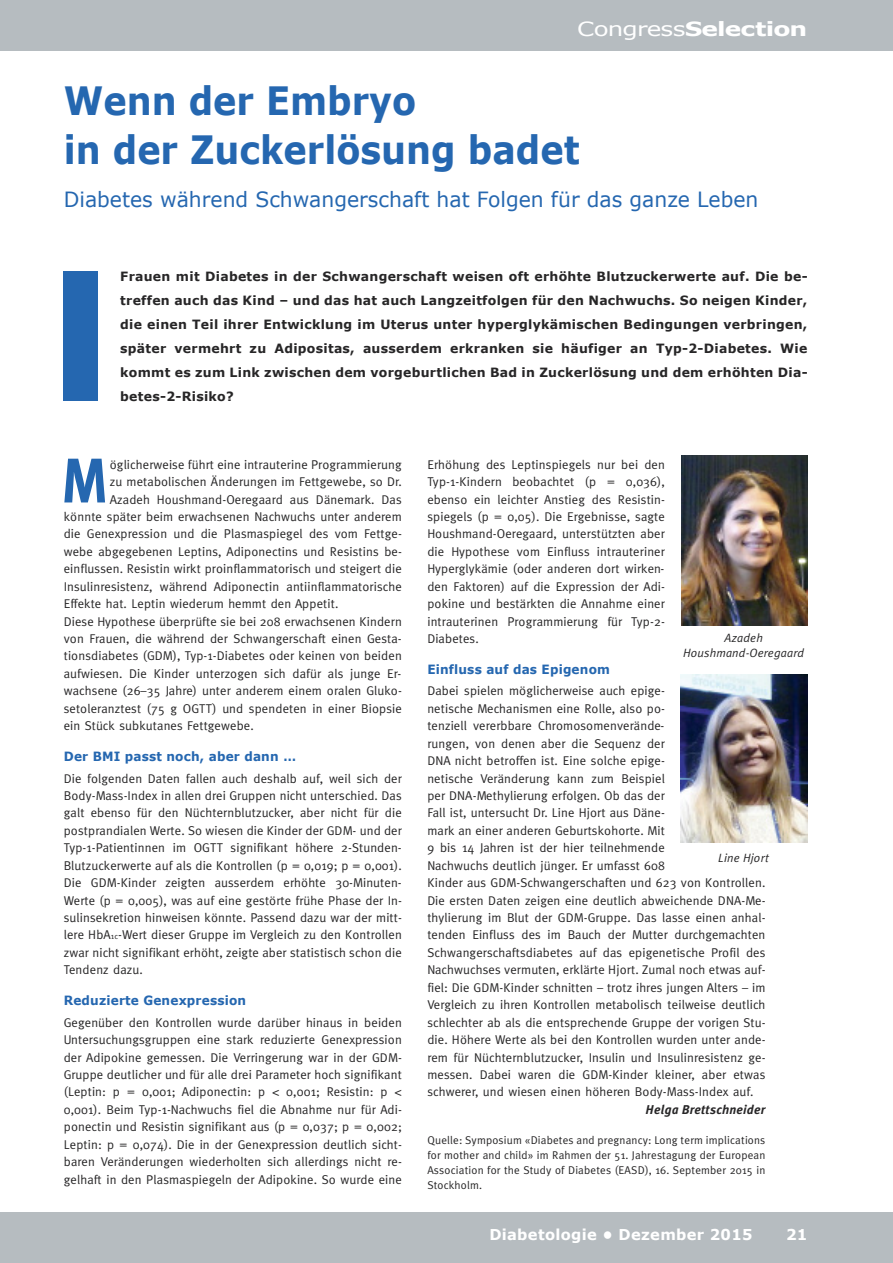
<style>
.page{position:relative;width:893px;height:1263px;background:#fff}
.page>*{position:absolute;margin:0;border:0;box-sizing:border-box;transform-origin:0 0}
.t1{font:700 63px "Meta Plus";color:#2567b0;scale:.9 1}
.t2{font:700 39px/48.8px "Verdana";color:#2567b0;scale:.9 1}
.t3{font:21px "Verdana";color:#2567b0}
.t4{font:700 19.5px "Verdana";letter-spacing:-.035em;color:#fff;scale:1.28 1}
.t5{font:700 15px "Verdana";letter-spacing:.02em;color:#fff}
.t6{font:12.75px/17.4px "Meta Plus";letter-spacing:.01em;color:#272627;text-align:justify}
.t7{font:700 12.75px/24px "Verdana";letter-spacing:.02em;color:#272627;text-align:justify}
.t8{font:700 12.75px "Verdana";letter-spacing:.015em;color:#2567b0;scale:.95 1}
.t9{font:italic 700 12.75px "Meta Plus";letter-spacing:.015em;color:#272627}
.t10{font:italic 12px/15px "Meta Plus Normal";letter-spacing:.015em;color:#272627;text-align:center}
.t11{font:11.25px/15px "Meta Plus Normal";letter-spacing:.015em;color:#272627;text-align:justify}
.s1{font-weight:400}
.s2{font-size:8.1px}
.s3{font-family:"Univers"}
</style>
<div class="page">
<div style="left:0;top:0;width:893px;height:51px;background:#b6bcc0"></div>
<div style="left:0;top:1212px;width:893px;height:51px;background:#b6bcc0"></div>
<div style="left:64px;top:271px;width:34px;height:130px;background:#2567b0"></div>
<img style="left:681px;top:455px;width:126px;height:170px">
<div style="left:680px;top:675px;width:127px;height:170px;background:linear-gradient(to right,#fff,#fff)"></div>
<img style="left:681px;top:675px;width:126px;height:167px">
<h3 class="t4" style="left:577px;top:17px;width:181px"><span class="s1">Congress</span>Selection</h3>
<h2 class="t2" style="left:64px;top:75px;width:575px">Wenn der Embryo<br>in der Zuckerlösung badet</h2>
<h3 class="t3" style="left:64px;top:186px;width:696px">Diabetes während Schwangerschaft hat Folgen für das ganze Leben</h3>
<p class="t7" style="left:120px;top:264px;width:689px">Frauen mit Diabetes in der Schwangerschaft weisen oft erhöhte Blutzuckerwerte auf. Die be&shy;treffen auch das Kind – und das hat auch Langzeitfolgen für den Nachwuchs. So neigen Kinder, die einen Teil ihrer Entwicklung im Uterus unter hyperglykämischen Bedingungen verbringen, später vermehrt zu Adipositas, ausserdem erkranken sie häufiger an Typ-2-Diabetes. Wie kommt es zum Link zwischen dem vorgeburtlichen Bad in Zuckerlösung und dem erhöhten Dia&shy;betes-2-Risiko?</p>
<h1 class="t1" style="left:61px;top:444px;width:55px">M</h1>
<p class="t6" style="left:110px;top:456px;width:294px">öglicherweise führt eine intrauterine Programmierung</p>
<p class="t6" style="left:110px;top:473px;width:294px">zu metabolischen Änderungen im Fettgewebe, so Dr.</p>
<p class="t6" style="left:110px;top:490px;width:294px">Azadeh Houshmand-Oeregaard aus Dänemark. Das</p>
<p class="t6" style="left:64px;top:508px;width:340px">könnte später beim erwachsenen Nachwuchs unter anderem</p>
<p class="t6" style="left:64px;top:525px;width:340px">die Genexpression und die Plasmaspiegel des vom Fettge-</p>
<p class="t6" style="left:64px;top:543px;width:340px">webe abgegebenen Leptins, Adiponectins und Resistins be-</p>
<p class="t6" style="left:64px;top:560px;width:340px">einflussen. Resistin wirkt proinflammatorisch und steigert die</p>
<p class="t6" style="left:64px;top:578px;width:340px">Insulinresistenz, während Adiponectin antiinflammatorische</p>
<p class="t6" style="left:64px;top:595px;width:276px">Effekte hat. Leptin wiederum hemmt den Appetit.</p>
<p class="t6" style="left:64px;top:612px;width:340px">Diese Hypothese überprüfte sie bei 208 erwachsenen Kindern</p>
<p class="t6" style="left:64px;top:630px;width:340px">von Frauen, die während der Schwangerschaft einen Gesta-</p>
<p class="t6" style="left:64px;top:647px;width:340px">tionsdiabetes (GDM), Typ-1-Diabetes oder keinen von beiden</p>
<p class="t6" style="left:64px;top:665px;width:339px">aufwiesen. Die Kinder unterzogen sich dafür als junge Er-</p>
<p class="t6" style="left:64px;top:682px;width:340px">wachsene (26–35 Jahre) unter anderem einem oralen Gluko-</p>
<p class="t6" style="left:64px;top:700px;width:340px">setoleranztest (75 g OGTT) und spendeten in einer Biopsie</p>
<p class="t6" style="left:64px;top:717px;width:192px">ein Stück subkutanes Fettgewebe.</p>
<p class="t8" style="left:64px;top:748px;width:246px">Der BMI passt noch, aber dann …</p>
<p class="t6" style="left:64px;top:769px;width:340px">Die folgenden Daten fallen auch deshalb auf, weil sich der Body-Mass-Index in allen drei Gruppen nicht unterschied. Das galt ebenso für den Nüchternblutzucker, aber nicht für die postprandialen Werte. So wiesen die Kinder der GDM- und der Typ-1-Patientinnen im OGTT signifikant höhere 2-Stunden-Blutzuckerwerte auf als die Kontrollen (p = 0,019; p = 0,001).<br>Die GDM-Kinder zeigten ausserdem erhöhte 30-Minuten-Werte (p = 0,005), was auf eine gestörte frühe Phase der In&shy;sulinsekretion hinweisen könnte. Passend dazu war der mitt&shy;lere HbA<span class="s2">1c</span>-Wert dieser Gruppe im Vergleich zu den Kontrollen zwar nicht signifikant erhöht, zeigte aber statistisch schon die Tendenz dazu.</p>
<p class="t8" style="left:64px;top:992px;width:193px">Reduzierte Genexpression</p>
<p class="t6" style="left:64px;top:1013px;width:340px">Gegenüber den Kontrollen wurde darüber hinaus in beiden Untersuchungsgruppen eine stark reduzierte Genexpression der Adipokine gemessen. Die Verringerung war in der GDM-Gruppe deutlicher und für alle drei Parameter hoch signifikant (Leptin: p = 0,001; Adiponectin: p <span class="s3">&lt;</span> 0,001; Resistin: p <span class="s3">&lt; </span>0,001). Beim Typ-1-Nachwuchs fiel die Abnahme nur für Adi&shy;ponectin und Resistin signifikant aus (p = 0,037; p = 0,002; Leptin: p = 0,074). Die in der Genexpression deutlich sicht&shy;baren Veränderungen wiederholten sich allerdings nicht re&shy;gelhaft in den Plasmaspiegeln der Adipokine. So wurde eine</p>
<p class="t6" style="left:427px;top:456px;width:239px">Erhöhung des Leptinspiegels nur bei den Typ-1-Kindern beobachtet (p = 0,036), ebenso ein leichter Anstieg des Resistin&shy;spiegels (p = 0,05). Die Ergebnisse, sagte Houshmand-Oeregaard, unterstützten aber die Hypothese vom Einfluss intrauteriner Hyperglykämie (oder anderen dort wirken&shy;den Faktoren) auf die Expression der Adi&shy;pokine und bestärkten die Annahme einer intrauterinen Programmierung für Typ-2- Diabetes.</p>
<p class="t8" style="left:427px;top:661px;width:194px">Einfluss auf das Epigenom</p>
<p class="t6" style="left:427px;top:682px;width:340px;text-align:left">Dabei spielen möglicherweise auch epige-<br>netische Mechanismen eine Rolle, also po-<br>tenziell vererbbare Chromosomenverände-<br>rungen, von denen aber die Sequenz der<br>DNA nicht betroffen ist. Eine solche epige-<br>netische Veränderung kann zum Beispiel<br>per DNA-Methylierung erfolgen. Ob das der<br>Fall ist, untersucht Dr. Line Hjort aus Däne-<br>mark an einer anderen Geburtskohorte. Mit<br>9 bis 14 Jahren ist der hier teilnehmende<br>Nachwuchs deutlich jünger. Er umfasst 608<br>Kinder aus GDM-Schwangerschaften und 623 von Kontrollen.<br>Die ersten Daten zeigen eine deutlich abweichende DNA-Me&shy;thylierung im Blut der GDM-Gruppe. Das lasse einen anhal&shy;tenden Einfluss des im Bauch der Mutter durchgemachten Schwangerschaftsdiabetes auf das epigenetische Profil des Nachwuchses vermuten, erklärte Hjort. Zumal noch etwas auf&shy;fiel: Die GDM-Kinder schnitten – trotz ihres jungen Alters – im Vergleich zu ihren Kontrollen metabolisch teilweise deutlich schlechter ab als die entsprechende Gruppe der vorigen Stu&shy;die. Höhere Werte als bei den Kontrollen wurden unter ande&shy;rem für Nüchternblutzucker, Insulin und Insulinresistenz ge&shy;messen. Dabei waren die GDM-Kinder kleiner, aber etwas schwerer, und wiesen einen höheren Body-Mass-Index auf.</p>
<p class="t9" style="left:646px;top:1102px;width:121px">Helga Brettschneider</p>
<p class="t11" style="left:427px;top:1132px;width:340px">Quelle: Symposium «Diabetes and pregnancy: Long term implications for mother and child» im Rahmen der 51. Jahrestagung der European Association for the Study of Diabetes (EASD), 16. September 2015 in Stockholm.</p>
<p class="t5" style="left:489px;top:1225px;width:265px">Diabetologie • Dezember 2015</p>
<p class="t5" style="left:786px;top:1225px;width:23px">21</p>
<p class="t10" style="left:683px;top:631px;width:123px">Azadeh<br>Houshmand-Oeregaard</p>
<p class="t10" style="left:718px;top:850px;width:52px">Line Hjort</p>
</div>
